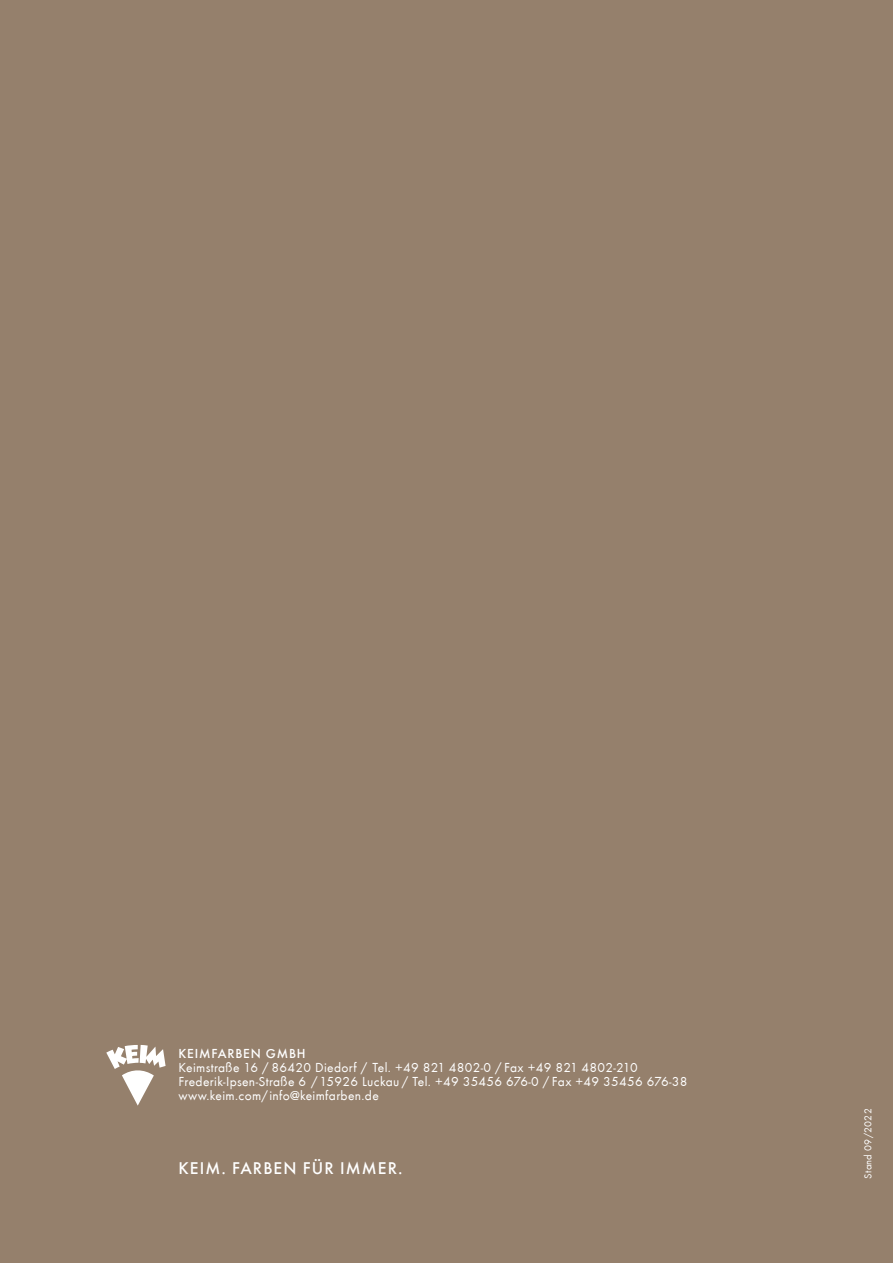
<style>
.page{position:relative;width:893px;height:1263px;background:#95806c}
.page>*{position:absolute;margin:0;border:0;box-sizing:border-box;transform-origin:0 0}
.t1{font:500 17.55px "Futura T";letter-spacing:.06em;color:#fff}
.t2{font:13.5px/14.2px "Futura T Boo";letter-spacing:.025em;color:#fff}
.t3{font:500 13.5px "Futura T";letter-spacing:.06em;color:#fff}
.t4{font:10.5px "Futura T Boo";letter-spacing:.025em;color:#fff}
</style>
<div class="page">
<svg style="left:106px;top:1045px;width:60px;height:60px"></svg>
<p class="t3" style="left:179px;top:1045px;width:129px">KEIMFARBEN GMBH</p>
<p class="t2" style="left:179px;top:1060px;width:510px">Keimstraße 16 / 86420 Diedorf / Tel. +49 821 4802-0 / Fax +49 821 4802-210<br>Frederik-Ipsen-Straße 6 / 15926 Luckau / Tel. +49 35456 676-0 / Fax +49 35456 676-38 www.keim.com/info@keimfarben.de</p>
<p class="t1" style="left:179px;top:1158px;width:225px">KEIM. FARBEN FÜR IMMER.</p>
<p class="t4" style="left:862px;top:1179px;width:72px;rotate:-90deg">Stand 09/2022</p>
</div>
